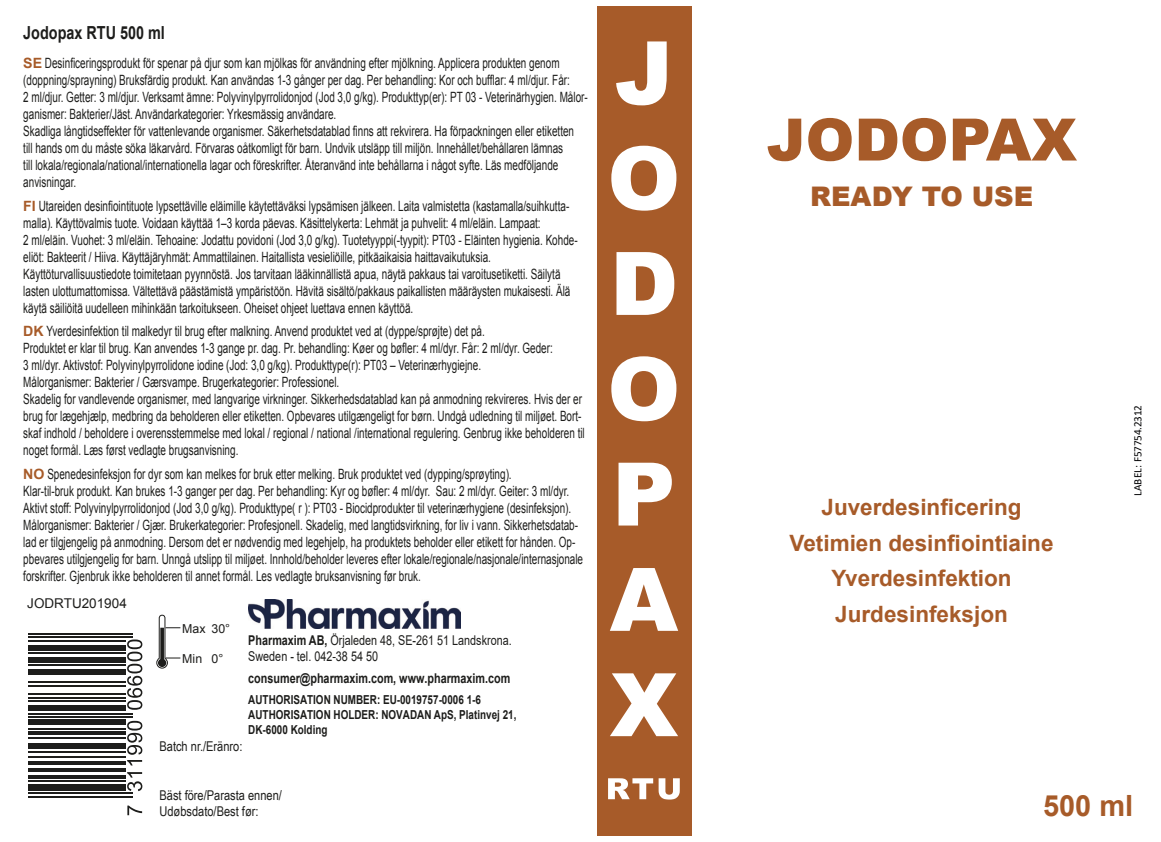
<style>
.page{position:relative;width:1161px;height:842px;background:#fff}
.page>*{position:absolute;margin:0;border:0;box-sizing:border-box;transform-origin:0 0}
.t1{font:900 87.75px/105.3px "Arial";color:#fff;text-align:justify}
.t2{font:900 58.5px "Arial";color:#a75b29}
.t3{font:700 29.25px "Arial";color:#a75b29}
.t4{font:900 27px "Arial";color:#a75b29}
.t5{font:700 22.5px/35.6px "Arial";color:#a75b29;text-align:center}
.t6{font:700 18px "Arial";color:#1d1d1b;scale:.8 1}
.t7{font:14.17px/17.1px "Arial";color:#1d1d1b;scale:.7 1}
.t8{font:13.5px/15.8px "Arial";color:#1d1d1b;scale:.8 1}
.t9{font:13.5px/16.2px "Arial Narrow";color:#1d1d1b}
.t10{font:700 13.5px "Arial";color:#1d1d1b;scale:.8 1}
.t11{font:13.5px "Arial";color:#1d1d1b}
.t12{font:700 12.38px/14.8px "Arial";color:#1d1d1b;scale:.8 1}
.t13{font:12.38px "Arial";color:#1d1d1b}
.t14{font:11.25px "Calibri";letter-spacing:-.02em;color:#020203}
.s1{font-weight:700;color:#a75b29}
.s2{font-weight:700}
</style>
<div class="page">
<div style="left:597px;top:6px;width:94px;height:830px;background:#a75b29"></div>
<svg style="left:608px;top:778px;width:72px;height:21px"></svg>
<hr style="left:28px;top:796px;width:104px;height:1px;background:#1d1d1b">
<hr style="left:28px;top:792px;width:104px;height:2px;background:#1d1d1b">
<div style="left:28px;top:784px;width:97px;height:6px;background:#1d1d1b"></div>
<hr style="left:28px;top:780px;width:97px;height:2px;background:#1d1d1b">
<hr style="left:28px;top:775px;width:97px;height:3px;background:#1d1d1b">
<hr style="left:28px;top:768px;width:97px;height:4px;background:#1d1d1b">
<hr style="left:28px;top:761px;width:97px;height:3px;background:#1d1d1b">
<hr style="left:28px;top:756px;width:97px;height:1px;background:#1d1d1b">
<hr style="left:28px;top:751px;width:97px;height:1px;background:#1d1d1b">
<div style="left:28px;top:744px;width:97px;height:5px;background:#1d1d1b"></div>
<hr style="left:28px;top:737px;width:97px;height:2px;background:#1d1d1b">
<hr style="left:28px;top:732px;width:97px;height:3px;background:#1d1d1b">
<hr style="left:28px;top:728px;width:97px;height:2px;background:#1d1d1b">
<div style="left:28px;top:719px;width:97px;height:6px;background:#1d1d1b"></div>
<hr style="left:28px;top:716px;width:104px;height:2px;background:#1d1d1b">
<hr style="left:28px;top:713px;width:104px;height:1px;background:#1d1d1b">
<div style="left:28px;top:706px;width:97px;height:5px;background:#1d1d1b"></div>
<hr style="left:28px;top:700px;width:97px;height:2px;background:#1d1d1b">
<hr style="left:28px;top:697px;width:97px;height:2px;background:#1d1d1b">
<hr style="left:28px;top:694px;width:97px;height:1px;background:#1d1d1b">
<hr style="left:28px;top:685px;width:97px;height:2px;background:#1d1d1b">
<hr style="left:28px;top:681px;width:97px;height:2px;background:#1d1d1b">
<div style="left:28px;top:669px;width:97px;height:6px;background:#1d1d1b"></div>
<hr style="left:28px;top:664px;width:97px;height:2px;background:#1d1d1b">
<div style="left:28px;top:657px;width:97px;height:5px;background:#1d1d1b"></div>
<hr style="left:28px;top:652px;width:97px;height:2px;background:#1d1d1b">
<div style="left:28px;top:645px;width:97px;height:5px;background:#1d1d1b"></div>
<hr style="left:28px;top:640px;width:97px;height:2px;background:#1d1d1b">
<hr style="left:28px;top:636px;width:104px;height:2px;background:#1d1d1b">
<hr style="left:28px;top:633px;width:104px;height:2px;background:#1d1d1b">
<svg style="left:127px;top:805px;width:15px;height:10px"></svg>
<svg style="left:127px;top:772px;width:15px;height:19px"></svg>
<svg style="left:127px;top:721px;width:15px;height:44px"></svg>
<svg style="left:127px;top:639px;width:15px;height:71px"></svg>
<svg style="left:156px;top:615px;width:24px;height:53px"></svg>
<img style="left:249px;top:599px;width:212px;height:30px">
<p class="t6" style="left:23px;top:20px;width:179px">Jodopax RTU 500 ml</p>
<p class="t7" style="left:23px;top:55px;width:808px"><span class="s1">SE</span> Desinficeringsprodukt för spenar på djur som kan mjölkas för användning efter mjölkning. Applicera produkten genom (doppning/sprayning) Bruksfärdig produkt. Kan användas 1-3 gånger per dag. Per behandling: Kor och bufflar: 4 ml/djur. Får:<br>2 ml/djur. Getter: 3 ml/djur. Verksamt ämne: Polyvinylpyrrolidonjod (Jod 3,0 g/kg). Produkttyp(er): PT 03 - Veterinärhygien. Målor&shy;ganismer: Bakterier/Jäst. Användarkategorier: Yrkesmässig användare.<br>Skadliga långtidseffekter för vattenlevande organismer. Säkerhetsdatablad finns att rekvirera. Ha förpackningen eller etiketten<br>till hands om du måste söka läkarvård. Förvaras oåtkomligt för barn. Undvik utsläpp till miljön. Innehållet/behållaren lämnas<br>till lokala/regionala/national/internationella lagar och föreskrifter. Återanvänd inte behållarna i något syfte. Läs medföljande anvisningar.</p>
<p class="t7" style="left:23px;top:197px;width:793px"><span class="s1">FI</span> Utareiden desinfiointituote lypsettäville eläimille käytettäväksi lypsämisen jälkeen. Laita valmistetta (kastamalla/suihkutta&shy;malla). Käyttövalmis tuote. Voidaan käyttää 1–3 korda päevas. Käsittelykerta: Lehmät ja puhvelit: 4 ml/eläin. Lampaat:<br>2 ml/eläin. Vuohet: 3 ml/eläin. Tehoaine: Jodattu povidoni (Jod 3,0 g/kg). Tuotetyyppi(-tyypit): PT03 - Eläinten hygienia. Kohde&shy;eliöt: Bakteerit / Hiiva. Käyttäjäryhmät: Ammattilainen. Haitallista vesieliöille, pitkäaikaisia haittavaikutuksia.<br>Käyttöturvallisuustiedote toimitetaan pyynnöstä. Jos tarvitaan lääkinnällistä apua, näytä pakkaus tai varoitusetiketti. Säilytä lasten ulottumattomissa. Vältettävä päästämistä ympäristöön. Hävitä sisältö/pakkaus paikallisten määräysten mukaisesti. Älä käytä säiliöitä uudelleen mihinkään tarkoitukseen. Oheiset ohjeet luettava ennen käyttöä.</p>
<p class="t7" style="left:23px;top:323px;width:804px"><span class="s1">DK</span> Yverdesinfektion til malkedyr til brug efter malkning. Anvend produktet ved at (dyppe/sprøjte) det på.<br>Produktet er klar til brug. Kan anvendes 1-3 gange pr. dag. Pr. behandling: Køer og bøfler: 4 ml/dyr. Får: 2 ml/dyr. Geder:<br>3 ml/dyr. Aktivstof: Polyvinylpyrrolidone iodine (Jod: 3,0 g/kg). Produkttype(r): PT03 – Veterinærhygiejne.<br>Målorganismer: Bakterier / Gærsvampe. Brugerkategorier: Professionel.<br>Skadelig for vandlevende organismer, med langvarige virkninger. Sikkerhedsdatablad kan på anmodning rekvireres. Hvis der er brug for lægehjælp, medbring da beholderen eller etiketten. Opbevares utilgængeligt for børn. Undgå udledning til miljøet. Bort&shy;skaf indhold / beholdere i overensstemmelse med lokal / regional / national /international regulering. Genbrug ikke beholderen til noget formål. Læs først vedlagte brugsanvisning.</p>
<p class="t7" style="left:23px;top:465px;width:801px"><span class="s1">NO</span> Spenedesinfeksjon for dyr som kan melkes for bruk etter melking. Bruk produktet ved (dypping/sprøyting).<br>Klar-til-bruk produkt. Kan brukes 1-3 ganger per dag. Per behandling: Kyr og bøfler: 4 ml/dyr. Sau: 2 ml/dyr. Geiter: 3 ml/dyr.<br>Aktivt stoff: Polyvinylpyrrolidonjod (Jod 3,0 g/kg). Produkttype( r ): PT03 - Biocidprodukter til veterinærhygiene (desinfeksjon).<br>Målorganismer: Bakterier / Gjær. Brukerkategorier: Profesjonell. Skadelig, med langtidsvirkning, for liv i vann. Sikkerhetsdatab&shy;lad er tilgjengelig på anmodning. Dersom det er nødvendig med legehjelp, ha produktets beholder eller etikett for hånden. Op&shy;pbevares utilgjengelig for barn. Unngå utslipp til miljøet. Innhold/beholder leveres efter lokale/regionale/nasjonale/internasjonale forskrifter. Gjenbruk ikke beholderen til annet formål. Les vedlagte bruksanvisning før bruk.</p>
<p class="t11" style="left:27px;top:594px;width:101px">JODRTU201904</p>
<p class="t13" style="left:182px;top:621px;width:49px">Max 30°</p>
<p class="t13" style="left:182px;top:651px;width:43px">Min 0°</p>
<p class="t8" style="left:248px;top:633px;width:331px"><span class="s2">Pharmaxim AB,</span> Örjaleden 48, SE-261 51 Landskrona.<br>Sweden - tel. 042-38 54 50</p>
<p class="t10" style="left:248px;top:669px;width:329px">consumer@pharmaxim.com, www.pharmaxim.com</p>
<p class="t12" style="left:248px;top:693px;width:337px">AUTHORISATION NUMBER: EU-0019757-0006 1-6<br>AUTHORISATION HOLDER: NOVADAN ApS, Platinvej 21,<br>DK-6000 Kolding</p>
<p class="t9" style="left:159px;top:738px;width:85px">Batch nr./Eränro:</p>
<p class="t9" style="left:159px;top:786px;width:124px">Bäst före/Parasta ennen/<br>Udøbsdato/Best før:</p>
<h1 class="t1" style="left:607px;top:18px;width:75px">J O D O P A X</h1>
<h2 class="t2" style="left:766px;top:97px;width:312px">JODOPAX</h2>
<h3 class="t4" style="left:810px;top:176px;width:225px">READY TO USE</h3>
<h3 class="t5" style="left:790px;top:490px;width:265px">Juverdesinficering<br>Vetimien desinfiointiaine<br>Yverdesinfektion<br>Jurdesinfeksjon</h3>
<p class="t14" style="left:1130px;top:496px;width:93px;rotate:-90deg">LABEL: F57754.2312</p>
<h3 class="t3" style="left:1043px;top:787px;width:92px">500 ml</h3>
</div>
